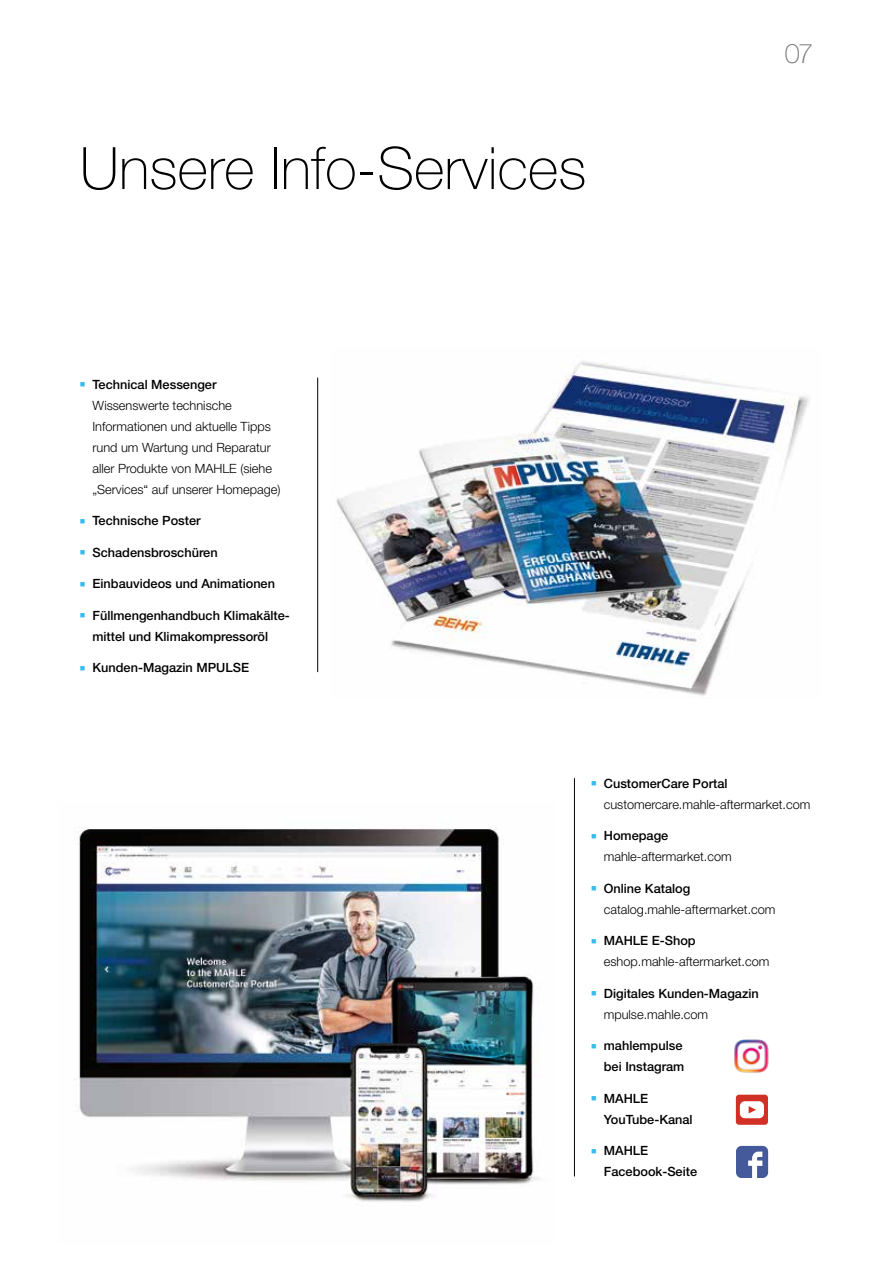
<style>
.page{position:relative;width:893px;height:1263px;background:#fff}
.page>*{position:absolute;margin:0;border:0;box-sizing:border-box;transform-origin:0 0}
.t1{font:100 58.5px "Helvetica Neue LT Std";color:#000}
.t2{font:100 27px "Helvetica Neue LT Std";color:#706f6f}
.t3{font:300 12.75px/21px "Helvetica Neue LT Std";color:#000}
.t4{font:500 12.75px/21px "Helvetica Neue LT Std";color:#000}
.s1{color:#36bcee}
.s2{font-weight:500}
.s3{font-weight:300}
</style>
<div class="page">
<img style="left:78px;top:827px;width:462px;height:375px">
<hr style="left:574px;top:778px;width:1px;height:398px;background:#000">
<svg style="left:736px;top:1146px;width:32px;height:32px"></svg>
<div style="left:736px;top:1095px;width:32px;height:30px;background:#d03025;border-radius:3px"></div>
<svg style="left:740px;top:1101px;width:24px;height:17px"></svg>
<img style="left:734px;top:1039px;width:35px;height:34px">
<hr style="left:317px;top:378px;width:1px;height:294px;background:#000">
<img style="left:336px;top:361px;width:473px;height:335px">
<h1 class="t1" style="left:80px;top:135px;width:508px">Unsere Info-Services</h1>
<p class="t3" style="left:92px;top:373px;width:190px;text-indent:-13px"><span class="s1">■</span> <span class="s2">Technical Messenger<br></span>Wissenswerte technische<br>Informationen und aktuelle Tipps rund um Wartung und Reparatur aller Produkte von MAHLE (siehe „Services“ auf unserer Homepage)</p>
<p class="t4" style="left:80px;top:510px;width:122px"><span class="s1">■</span> Technische Poster</p>
<p class="t4" style="left:80px;top:541px;width:139px"><span class="s1">■</span> Schadensbroschüren</p>
<p class="t4" style="left:80px;top:573px;width:197px"><span class="s1">■</span> Einbauvideos und Animationen</p>
<p class="t4" style="left:92px;top:604px;width:199px;text-indent:-13px"><span class="s1">■</span> Füllmengenhandbuch Klimakälte&shy;mittel und Klimakompressoröl</p>
<p class="t4" style="left:80px;top:657px;width:171px"><span class="s1">■</span> Kunden-Magazin MPULSE</p>
<h2 class="t2" style="left:785px;top:38px;width:30px">07</h2>
<p class="t3" style="left:604px;top:772px;width:208px;text-indent:-13px"><span class="s1">■</span> <span class="s2">CustomerCare Portal </span>customercare.mahle-aftermarket.com</p>
<p class="t3" style="left:604px;top:825px;width:129px;text-indent:-13px"><span class="s1">■</span> <span class="s2">Homepage </span>mahle-aftermarket.com</p>
<p class="t3" style="left:604px;top:877px;width:173px;text-indent:-13px"><span class="s1">■</span> <span class="s2">Online Katalog </span>catalog.mahle-aftermarket.com</p>
<p class="t3" style="left:604px;top:930px;width:167px;text-indent:-13px"><span class="s1">■</span> <span class="s2">MAHLE E-Shop </span>eshop.mahle-aftermarket.com</p>
<p class="t4" style="left:604px;top:982px;width:156px;text-indent:-13px"><span class="s1">■</span> Digitales Kunden-Magazin <span class="s3">mpulse.mahle.com</span></p>
<p class="t4" style="left:591px;top:1035px;width:95px;text-align:right"><span class="s1">■</span> mahlempulse bei Instagram</p>
<p class="t4" style="left:604px;top:1087px;width:90px;text-indent:-13px"><span class="s1">■</span> MAHLE<br>YouTube-Kanal</p>
<p class="t4" style="left:604px;top:1140px;width:95px;text-indent:-13px"><span class="s1">■</span> MAHLE<br>Facebook-Seite</p>
</div>
